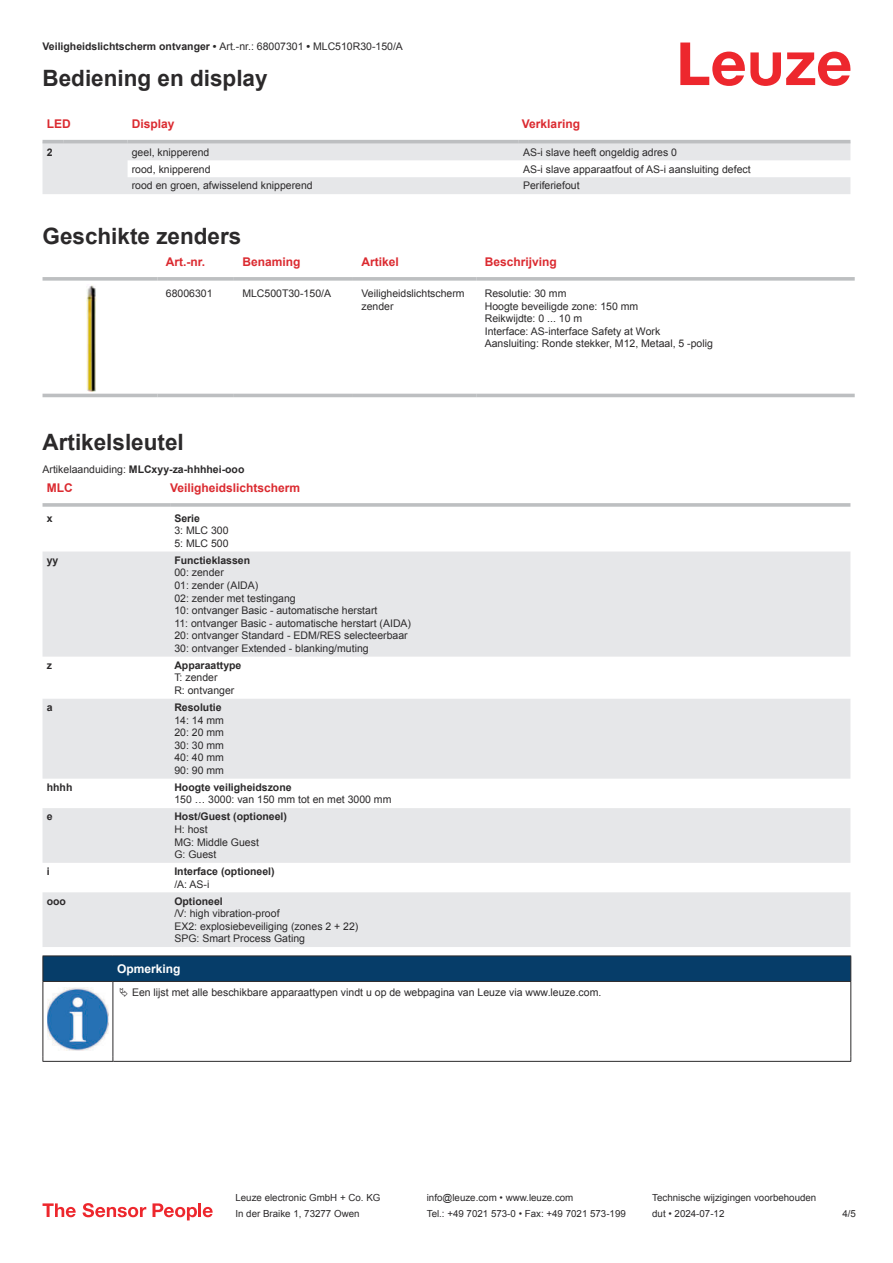
<style>
.page{position:relative;width:893px;height:1263px;background:#fff}
.page>*{position:absolute;margin:0;border:0;box-sizing:border-box;transform-origin:0 0}
.t1{font:700 22.5px "Arial";color:#2b292a}
.t2{font:700 12px "Arial";color:#db2a30}
.t3{font:700 12px "Arial";color:#fff}
.t4{font:10.5px/12.6px "Arial";color:#2b292a}
.t5{font:700 10.5px "Arial";color:#2b292a}
.t6{font:9.75px "Arial";color:#2b292a}
.s1{font-weight:400}
</style>
<div class="page">
<svg style="left:680px;top:43px;width:170px;height:43px"></svg>
<svg style="left:43px;top:143px;width:807px;height:51px"></svg>
<hr style="left:43px;top:140px;width:21px;height:3px;background:#bdbfc1">
<hr style="left:64px;top:140px;width:64px;height:3px;background:#bdbfc1">
<hr style="left:128px;top:140px;width:391px;height:3px;background:#bdbfc1">
<hr style="left:519px;top:140px;width:331px;height:3px;background:#bdbfc1">
<svg style="left:43px;top:297px;width:812px;height:101px"></svg>
<svg style="left:43px;top:277px;width:114px;height:4px"></svg>
<svg style="left:157px;top:277px;width:77px;height:4px"></svg>
<svg style="left:234px;top:277px;width:119px;height:4px"></svg>
<svg style="left:353px;top:277px;width:123px;height:4px"></svg>
<svg style="left:476px;top:277px;width:379px;height:4px;background:#c3c5c7"></svg>
<hr style="left:43px;top:394px;width:114px;height:3px;background:#bdbfc1">
<hr style="left:157px;top:394px;width:77px;height:3px;background:#bdbfc1">
<hr style="left:234px;top:394px;width:119px;height:3px;background:#bdbfc1">
<hr style="left:353px;top:394px;width:123px;height:3px;background:#bdbfc1">
<hr style="left:476px;top:394px;width:379px;height:3px;background:#bdbfc1">
<img style="left:87px;top:285px;width:9px;height:106px">
<svg style="left:43px;top:551px;width:807px;height:396px;fill:#e6e7e9"></svg>
<svg style="left:43px;top:503px;width:127px;height:4px"></svg>
<hr style="left:170px;top:503px;width:680px;height:4px;background:#c4c6c7">
<svg style="left:43px;top:1203px;width:33px;height:14px"></svg>
<svg style="left:83px;top:1203px;width:63px;height:14px"></svg>
<svg style="left:153px;top:1203px;width:44px;height:17px"></svg>
<hr style="left:198px;top:1203px;width:3px;height:14px;background:#ed272d">
<svg style="left:203px;top:1207px;width:10px;height:10px"></svg>
<svg style="left:44px;top:982px;width:806px;height:79px"></svg>
<hr style="left:43px;top:955px;width:70px;height:1px;background:#2b292a">
<hr style="left:43px;top:981px;width:70px;height:1px;background:#2b292a">
<hr style="left:113px;top:955px;width:738px;height:1px;background:#2b292a">
<div style="left:43px;top:956px;width:808px;height:25px;background:#063d69"></div>
<hr style="left:113px;top:981px;width:738px;height:1px;background:#2b292a">
<hr style="left:43px;top:982px;width:1px;height:75px;background:#2b292a">
<hr style="left:113px;top:982px;width:1px;height:75px;background:#2b292a">
<hr style="left:850px;top:982px;width:1px;height:75px;background:#2b292a">
<hr style="left:43px;top:1061px;width:70px;height:1px;background:#2b292a">
<hr style="left:113px;top:1061px;width:738px;height:1px;background:#2b292a">
<img style="left:47px;top:988px;width:61px;height:63px">
<div style="left:115px;top:982px;width:734px;height:20px;background:#fff"></div>
<p class="t5" style="left:43px;top:43px;width:362px">Veiligheidslichtscherm ontvanger • <span class="s1">Art.-nr.: 68007301</span> • <span class="s1">MLC510R30-150/A</span></p>
<h1 class="t1" style="left:43px;top:70px;width:227px">Bediening en display</h1>
<p class="t2" style="left:47px;top:119px;width:25px">LED</p>
<p class="t2" style="left:132px;top:119px;width:44px">Display</p>
<p class="t2" style="left:522px;top:119px;width:60px">Verklaring</p>
<p class="t5" style="left:47px;top:148px;width:7px">2</p>
<p class="t4" style="left:132px;top:147px;width:79px">geel, knipperend</p>
<p class="t4" style="left:523px;top:147px;width:156px">AS-i slave heeft ongeldig adres 0</p>
<p class="t4" style="left:132px;top:163px;width:80px">rood, knipperend</p>
<p class="t4" style="left:523px;top:163px;width:229px">AS-i slave apparaatfout of AS-i aansluiting defect</p>
<p class="t4" style="left:132px;top:180px;width:182px">rood en groen, afwisselend knipperend</p>
<p class="t4" style="left:523px;top:180px;width:58px">Periferiefout</p>
<h1 class="t1" style="left:43px;top:228px;width:200px">Geschikte zenders</h1>
<p class="t2" style="left:166px;top:257px;width:41px">Art.-nr.</p>
<p class="t2" style="left:242px;top:257px;width:60px">Benaming</p>
<p class="t2" style="left:361px;top:257px;width:39px">Artikel</p>
<p class="t2" style="left:485px;top:257px;width:74px">Beschrijving</p>
<p class="t4" style="left:166px;top:288px;width:48px">68006301</p>
<p class="t4" style="left:242px;top:288px;width:90px">MLC500T30-150/A</p>
<p class="t4" style="left:361px;top:288px;width:105px">Veiligheidslichtscherm zender</p>
<p class="t4" style="left:485px;top:288px;width:230px">Resolutie: 30 mm<br>Hoogte beveiligde zone: 150 mm<br>Reikwijdte: 0 ... 10 m<br>Interface: AS-interface Safety at Work<br>Aansluiting: Ronde stekker, M12, Metaal, 5 -polig</p>
<h1 class="t1" style="left:43px;top:434px;width:143px">Artikelsleutel</h1>
<p class="t5" style="left:43px;top:465px;width:203px"><span class="s1">Artikelaanduiding:</span> MLCxyy-za-hhhhei-ooo</p>
<p class="t2" style="left:47px;top:483px;width:27px">MLC</p>
<p class="t2" style="left:170px;top:483px;width:132px">Veiligheidslichtscherm</p>
<p class="t5" style="left:47px;top:514px;width:7px">x</p>
<p class="t5" style="left:174px;top:514px;width:27px">Serie</p>
<p class="t4" style="left:174px;top:525px;width:56px">3: MLC 300<br>5: MLC 500</p>
<p class="t5" style="left:47px;top:556px;width:13px">yy</p>
<p class="t5" style="left:174px;top:556px;width:77px">Functieklassen</p>
<p class="t4" style="left:174px;top:567px;width:238px">00: zender<br>01: zender (AIDA)<br>02: zender met testingang<br>10: ontvanger Basic - automatische herstart<br>11: ontvanger Basic - automatische herstart (AIDA)<br>20: ontvanger Standard - EDM/RES selecteerbaar 30: ontvanger Extended - blanking/muting</p>
<p class="t5" style="left:47px;top:661px;width:7px">z</p>
<p class="t5" style="left:174px;top:661px;width:69px">Apparaattype</p>
<p class="t4" style="left:174px;top:672px;width:62px">T: zender<br>R: ontvanger</p>
<p class="t5" style="left:47px;top:703px;width:7px">a</p>
<p class="t5" style="left:174px;top:703px;width:49px">Resolutie</p>
<p class="t4" style="left:174px;top:714px;width:51px;text-align:justify">14: 14 mm 20: 20 mm 30: 30 mm 40: 40 mm 90: 90 mm</p>
<p class="t5" style="left:47px;top:783px;width:27px">hhhh</p>
<p class="t5" style="left:174px;top:783px;width:119px">Hoogte veiligheidszone</p>
<p class="t4" style="left:174px;top:794px;width:219px">150 … 3000: van 150 mm tot en met 3000 mm</p>
<p class="t5" style="left:47px;top:813px;width:7px">e</p>
<p class="t5" style="left:174px;top:813px;width:114px">Host/Guest (optioneel)</p>
<p class="t4" style="left:174px;top:824px;width:86px">H: host<br>MG: Middle Guest<br>G: Guest</p>
<p class="t5" style="left:47px;top:867px;width:4px">i</p>
<p class="t5" style="left:174px;top:867px;width:102px">Interface (optioneel)</p>
<p class="t4" style="left:174px;top:878px;width:37px">/A: AS-i</p>
<p class="t5" style="left:47px;top:897px;width:21px">ooo</p>
<p class="t5" style="left:174px;top:897px;width:50px">Optioneel</p>
<p class="t4" style="left:174px;top:908px;width:186px">/V: high vibration-proof<br>EX2: explosiebeveiliging (zones 2 + 22)<br>SPG: Smart Process Gating</p>
<p class="t3" style="left:117px;top:964px;width:65px">Opmerking</p>
<p class="t4" style="left:132px;top:987px;width:471px">Een lijst met alle beschikbare apparaattypen vindt u op de webpagina van Leuze via www.leuze.com.</p>
<p class="t6" style="left:235px;top:1194px;width:146px">Leuze electronic GmbH + Co. KG</p>
<p class="t6" style="left:427px;top:1194px;width:148px">info@leuze.com • www.leuze.com</p>
<p class="t6" style="left:652px;top:1194px;width:166px">Technische wijzigingen voorbehouden</p>
<p class="t6" style="left:235px;top:1210px;width:126px">In der Braike 1, 73277 Owen</p>
<p class="t6" style="left:427px;top:1210px;width:201px">Tel.: +49 7021 573-0 • Fax: +49 7021 573-199</p>
<p class="t6" style="left:652px;top:1210px;width:74px">dut • 2024-07-12</p>
<p class="t6" style="left:842px;top:1210px;width:15px">4 /5</p>
</div>
